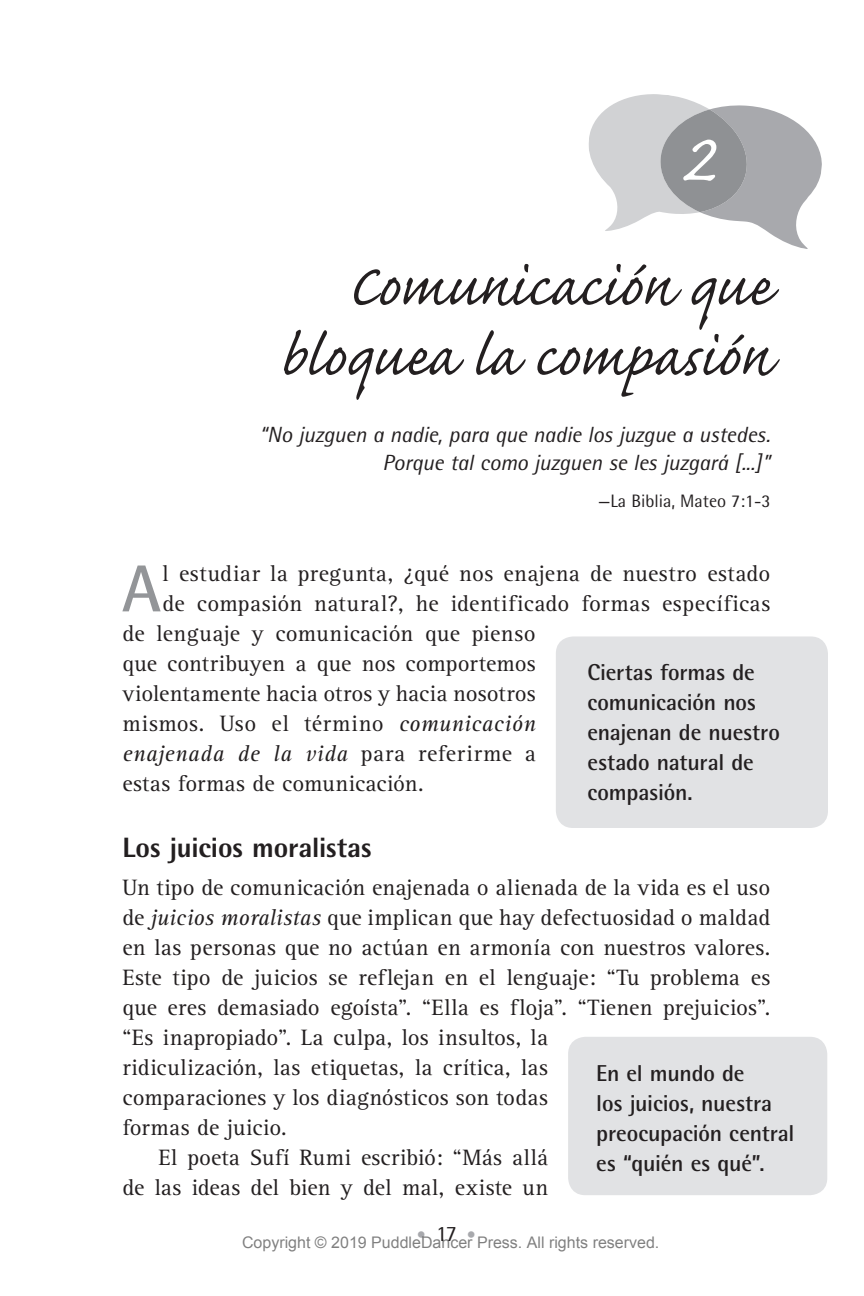
<style>
.page{position:relative;width:864px;height:1296px;background:#fff}
.page>*{position:absolute;margin:0;border:0;box-sizing:border-box;transform-origin:0 0}
.t1{font:90px "Caflisch Script";color:#fff}
.t2{font:74px/70px "Caflisch Script";color:#231f20;text-align:right}
.t3{font:700 66.4px "Rotis Semi Sans";color:#939598}
.t4{font:800 28px "Rotis Semi Sans";color:#231f20}
.t5{font:23px "Rotis Serif";letter-spacing:.005em;color:#231f20}
.t6{font:700 23px/30px "Rotis Semi Sans";letter-spacing:-.005em;color:#231f20}
.t7{font:23px "Rotis Serif";letter-spacing:.03em;color:#231f20}
.t8{font:italic 23px "Rotis Serif";letter-spacing:.03em;color:#231f20}
.t9{font:italic 22px/28px "Rotis Semi Sans";letter-spacing:-.01em;color:#231f20;text-align:right}
.t10{font:18px "Rotis Semi Sans";color:#231f20}
.t11{font:18px "Rotis Semi Sans";color:#a8a9ad}
.t12{font:16px "Arial";color:rgb(0 0 0/.5)}
.s1{font-style:italic}
.s2{font-style:normal}
.s3{font-size:22px;color:#231f20}
</style>
<div class="page">
<svg style="left:588px;top:94px;width:234px;height:155px"></svg>
<div style="left:556px;top:636px;width:272px;height:192px;background:#e1e2e4;border-radius:17px"></div>
<div style="left:568px;top:1037px;width:259px;height:158px;background:#e1e2e4;border-radius:17px"></div>
<h1 class="t1" style="left:681px;top:113px;width:35px">2</h1>
<h2 class="t2" style="left:281px;top:255px;width:491px">Comunicación que bloquea la compasión</h2>
<p class="t9" style="left:259px;top:420px;width:513px">“No juzguen a nadie, para que nadie los juzgue a ustedes.<br>Porque tal como juzguen se les juzgará [...]”</p>
<p class="t10" style="left:598px;top:490px;width:174px">—La Biblia, Mateo 7:1-3</p>
<h3 class="t3" style="left:122px;top:548px;width:41px">A</h3>
<p class="t5" style="left:163px;top:561px;width:609px">l estudiar la pregunta, ¿qué nos enajena de nuestro estado</p>
<p class="t5" style="left:163px;top:591px;width:609px">de compasión natural?, he identificado formas específicas</p>
<p class="t5" style="left:122px;top:621px;width:415px">de lenguaje y comunicación que pienso</p>
<p class="t5" style="left:122px;top:651px;width:415px">que contribuyen a que nos comportemos</p>
<p class="t5" style="left:122px;top:681px;width:415px">violentamente hacia otros y hacia nosotros</p>
<p class="t7" style="left:122px;top:711px;width:415px">mismos. Uso el término <span class="s1">comunicación</span></p>
<p class="t8" style="left:122px;top:741px;width:415px">enajenada de la vida <span class="s2">para referirme a</span></p>
<p class="t5" style="left:122px;top:771px;width:303px">estas formas de comunicación.</p>
<p class="t6" style="left:588px;top:657px;width:194px">Ciertas formas de comunicación nos enajenan de nuestro estado natural de compasión.</p>
<p class="t4" style="left:122px;top:830px;width:251px">Los juicios moralistas</p>
<p class="t5" style="left:122px;top:874px;width:649px">Un tipo de comunicación enajenada o alienada de la vida es el uso</p>
<p class="t5" style="left:122px;top:904px;width:649px">de <span class="s1">juicios moralistas</span> que implican que hay defectuosidad o maldad</p>
<p class="t5" style="left:122px;top:934px;width:649px">en las personas que no actúan en armonía con nuestros valores.</p>
<p class="t5" style="left:122px;top:964px;width:649px">Este tipo de juicios se reflejan en el lenguaje: “Tu problema es</p>
<p class="t5" style="left:122px;top:994px;width:649px">que eres demasiado egoísta”. “Ella es floja”. “Tienen prejuicios”.</p>
<p class="t5" style="left:122px;top:1024px;width:427px">“Es inapropiado”. La culpa, los insultos, la</p>
<p class="t5" style="left:122px;top:1054px;width:427px">ridiculización, las etiquetas, la crítica, las</p>
<p class="t5" style="left:122px;top:1084px;width:427px">comparaciones y los diagnósticos son todas</p>
<p class="t5" style="left:122px;top:1114px;width:166px">formas de juicio.</p>
<p class="t5" style="left:158px;top:1144px;width:391px">El poeta Sufí Rumi escribió: “Más allá</p>
<p class="t5" style="left:122px;top:1174px;width:427px">de las ideas del bien y del mal, existe un</p>
<p class="t6" style="left:596px;top:1058px;width:200px">En el mundo de<br>los juicios, nuestra preocupación central es “quién es qué”.</p>
<p class="t11" style="left:417px;top:1224px;width:61px">• <span class="s3">17</span> •</p>
<p class="t12" style="left:242px;top:1232px;width:419px">Copyright © 2019 PuddleDancer Press. All rights reserved.</p>
</div>
